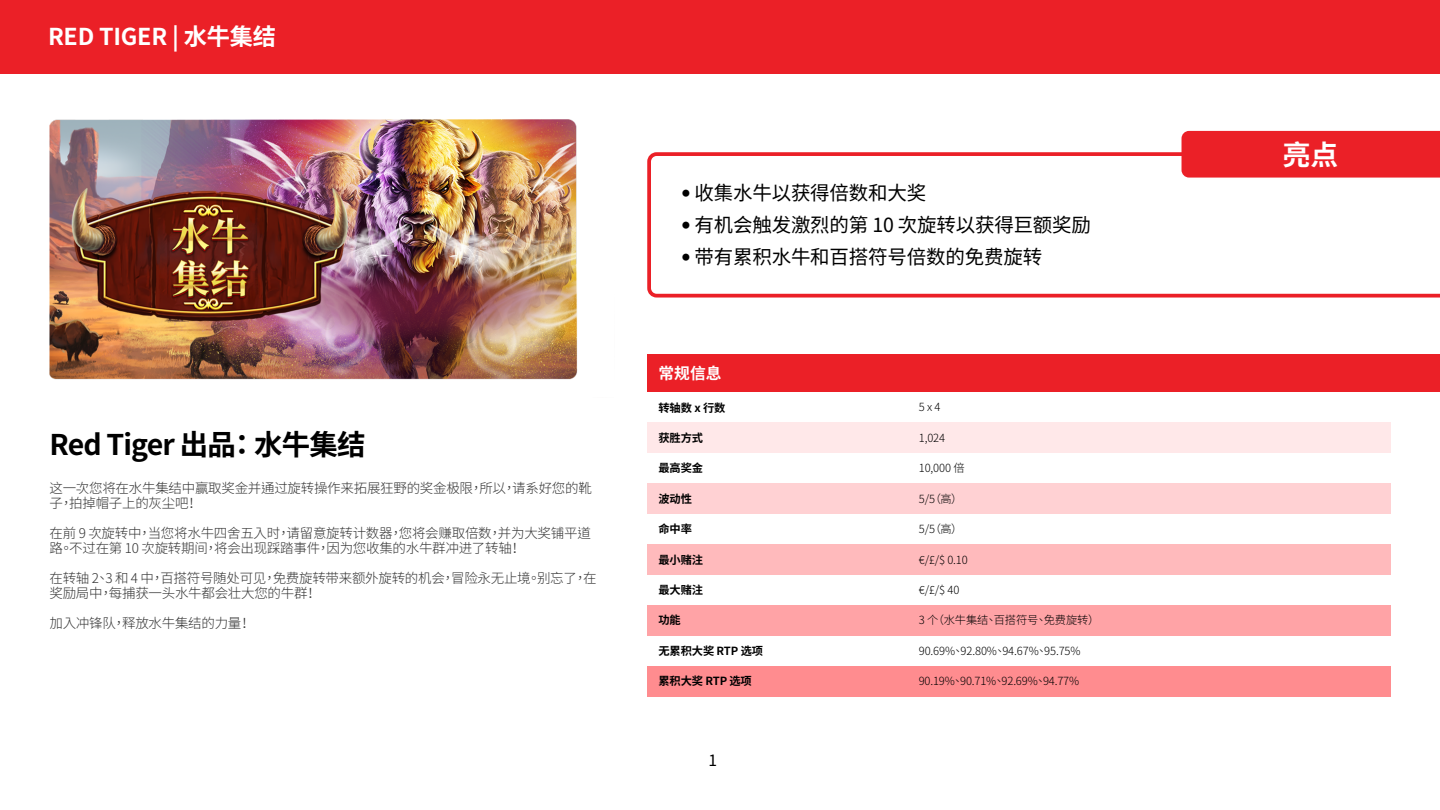
<style>
.page{position:relative;width:1440px;height:810px;background:#fff}
.page>*{position:absolute;margin:0;border:0;box-sizing:border-box;transform-origin:0 0}
.t1{font:700 28.5px "Noto Sans CJ Ktc";letter-spacing:-.03em;color:#000}
.t2{font:700 27.75px "Noto Sans CJ Ktc";color:#fff}
.t3{font:700 23.25px "Noto Sans CJ Ktc";letter-spacing:-.01em;color:#fff}
.t4{font:19.5px "Noto Sans CJ Ktc";letter-spacing:-.01em;color:#000}
.t5{font:700 15.75px "Noto Sans CJ Ktc";color:#fff}
.t6{font:15.6px "Noto Sans CJ Ktc";color:#000}
.t7{font:300 13.5px/15px "Noto Sans CJ Ktc";letter-spacing:-.02em;color:#333}
.t8{font:300 11.25px "Noto Sans CJ Ktc";letter-spacing:-.01em;color:#000}
.t9{font:700 11.25px "Noto Sans CJ Ktc";letter-spacing:-.01em;color:#000}
.s1{font-family:"Avenir"}
</style>
<div class="page">
<div style="left:647px;top:666px;width:743px;height:30px;background:#ff8c8f"></div>
<div style="left:647px;top:483px;width:743px;height:31px;background:#ffd1d3"></div>
<div style="left:647px;top:544px;width:743px;height:31px;background:#ffbabc"></div>
<div style="left:647px;top:605px;width:743px;height:31px;background:#ffa3a6"></div>
<div style="left:647px;top:422px;width:743px;height:31px;background:#ffe8e9"></div>
<img style="left:49px;top:119px;width:529px;height:261px">
<svg style="left:647px;top:152px;width:793px;height:146px"></svg>
<div style="left:1182px;top:131px;width:258px;height:47px;background:#eb2027"></div>
<div style="left:647px;top:355px;width:793px;height:37px;background:#eb2027"></div>
<div style="left:0;top:0;width:1440px;height:74px;background:#eb2027"></div>
<h3 class="t3" style="left:48px;top:24px;width:230px">RED TIGER | 水牛集结</h3>
<h1 class="t1" style="left:50px;top:428px;width:318px">Red Tiger 出品： 水牛集结</h1>
<p class="t7" style="left:50px;top:481px;width:544px">这一次您将在水牛集结中赢取奖金并通过旋转操作来拓展狂野的奖金极限，所以，请系好您的靴子，拍掉帽子上的灰尘吧！</p>
<p class="t7" style="left:50px;top:526px;width:543px">在前 9 次旋转中，当您将水牛四舍五入时，请留意旋转计数器，您将会赚取倍数，并为大奖铺平道路。不过在第 10 次旋转期间，将会出现踩踏事件，因为您收集的水牛群冲进了转轴！</p>
<p class="t7" style="left:50px;top:571px;width:549px">在转轴 2、3 和 4 中，百搭符号随处可见，免费旋转带来额外旋转的机会，冒险永无止境。别忘了，在奖励局中，每捕获一头水牛都会壮大您的牛群！</p>
<p class="t7" style="left:50px;top:616px;width:203px">加入冲锋队，释放水牛集结的力量！</p>
<h3 class="t4" style="left:681px;top:182px;width:247px"><span class="s1">•</span> 收集水牛以获得倍数和大奖</h3>
<h3 class="t4" style="left:681px;top:214px;width:412px"><span class="s1">•</span> 有机会触发激烈的第 10 次旋转以获得巨额奖励</h3>
<h3 class="t4" style="left:681px;top:246px;width:363px"><span class="s1">•</span> 带有累积水牛和百搭符号倍数的免费旋转</h3>
<p class="t5" style="left:659px;top:365px;width:64px">常规信息</p>
<p class="t9" style="left:658px;top:401px;width:68px">转轴数 x 行数</p>
<p class="t8" style="left:919px;top:401px;width:23px">5 x 4</p>
<p class="t9" style="left:658px;top:432px;width:46px">获胜方式</p>
<p class="t8" style="left:919px;top:431px;width:28px">1,024</p>
<p class="t9" style="left:658px;top:462px;width:46px">最高奖金</p>
<p class="t8" style="left:919px;top:462px;width:47px">10,000 倍</p>
<p class="t9" style="left:658px;top:492px;width:35px">波动性</p>
<p class="t9" style="left:658px;top:523px;width:35px">命中率</p>
<p class="t9" style="left:658px;top:553px;width:46px">最小赌注</p>
<p class="t9" style="left:658px;top:584px;width:46px">最大赌注</p>
<p class="t8" style="left:919px;top:492px;width:45px">5/5（高）</p>
<p class="t8" style="left:919px;top:523px;width:45px">5/5（高）</p>
<p class="t8" style="left:919px;top:553px;width:51px">€/£/$ 0.10</p>
<p class="t8" style="left:919px;top:584px;width:42px">€/£/$ 40</p>
<p class="t9" style="left:658px;top:614px;width:24px">功能</p>
<p class="t8" style="left:919px;top:614px;width:182px">3 个（水牛集结、百搭符号、免费旋转）</p>
<p class="t9" style="left:658px;top:644px;width:106px">无累积大奖 RTP 选项</p>
<p class="t9" style="left:658px;top:675px;width:95px">累积大奖 RTP 选项</p>
<p class="t8" style="left:919px;top:644px;width:163px">90.69%、92.80%、94.67%、95.75%</p>
<p class="t8" style="left:919px;top:675px;width:162px">90.19%、90.71%、92.69%、94.77%</p>
<p class="t6" style="left:709px;top:751px;width:10px">1</p>
<h2 class="t2" style="left:1283px;top:139px;width:57px">亮点</h2>
</div>
